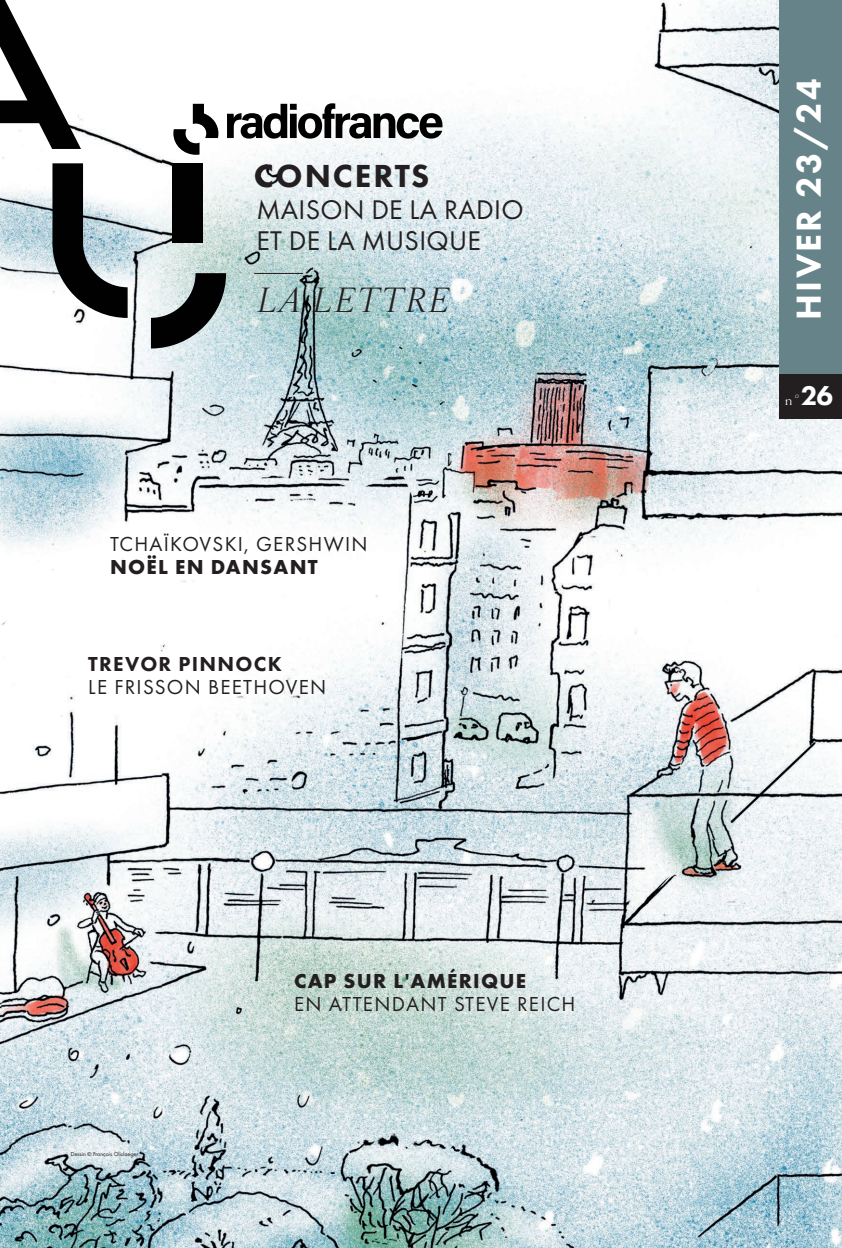
<style>
.page{position:relative;width:842px;height:1248px;background:#fff}
.page>*{position:absolute;margin:0;border:0;box-sizing:border-box;transform-origin:0 0}
.t1{font:800 36px "Futura PT";letter-spacing:.06em;color:#fff}
.t2{font:italic 34px "Cardinal Classic Mid";letter-spacing:.05em;color:#231f20}
.t3{font:800 33.1px "Futura PT";letter-spacing:.06em;color:#231f20}
.t4{font:28px/30px "Futura PT";letter-spacing:.01em;color:#231f20}
.t5{font:800 28px "Futura PT";color:#fff}
.t6{font:21px "Futura PT";letter-spacing:.06em;color:#231f20}
.t7{font:700 21px "Futura PT";letter-spacing:.06em;color:#231f20}
.t8{font:800 21px "Futura PT";letter-spacing:.06em;color:#231f20}
.t9{font:6px "Futura PT";color:#231f20}
.s1{font-family:"Cardinal Classic Mid";font-weight:400;font-size:14px}
.s2{font-family:"Cardinal Classic Mid";font-weight:400;font-style:italic;font-size:12px}
</style>
<div class="page">
<img style="left:0;top:0;width:842px;height:1247px">
<div style="left:780px;top:0;width:62px;height:374px;background:#66838a"></div>
<div style="left:780px;top:374px;width:62px;height:44px;background:#231f20"></div>
<svg style="left:173px;top:104px;width:45px;height:51px"></svg>
<svg style="left:227px;top:103px;width:215px;height:36px"></svg>
<div style="left:172px;top:163px;width:31px;height:79px;background:#010101"></div>
<svg style="left:52px;top:163px;width:76px;height:155px"></svg>
<svg style="left:151px;top:273px;width:75px;height:75px;background:#6b7272"></svg>
<svg style="left:0;top:0;width:81px;height:149px"></svg>
<hr style="left:254px;top:273px;width:49px;height:1px;background:#231f20">
<h3 class="t3" style="left:254px;top:155px;width:177px">CONCERTS</h3>
<h3 class="t4" style="left:256px;top:195px;width:269px">MAISON DE LA RADIO<br>ET DE LA MUSIQUE</h3>
<h2 class="t2" style="left:256px;top:278px;width:194px">LA LETTRE</h2>
<p class="t6" style="left:110px;top:531px;width:259px">TCHAÏKOVSKI, GERSHWIN</p>
<p class="t7" style="left:110px;top:554px;width:209px">NOËL EN DANSANT</p>
<p class="t8" style="left:88px;top:650px;width:195px">TREVOR PINNOCK</p>
<p class="t6" style="left:88px;top:674px;width:239px">LE FRISSON BEETHOVEN</p>
<p class="t9" style="left:71px;top:1150px;width:69px">Dessin © François Olislaeger</p>
<p class="t7" style="left:294px;top:966px;width:234px">CAP SUR L'AMÉRIQUE</p>
<p class="t6" style="left:294px;top:991px;width:283px">EN ATTENDANT STEVE REICH</p>
<h1 class="t1" style="left:786px;top:320px;width:242px;rotate:-90deg">HIVER 23/24</h1>
<h3 class="t5" style="left:785px;top:378px;width:50px"><span class="s1">n</span> <span class="s2">°</span> 26</h3>
</div>
